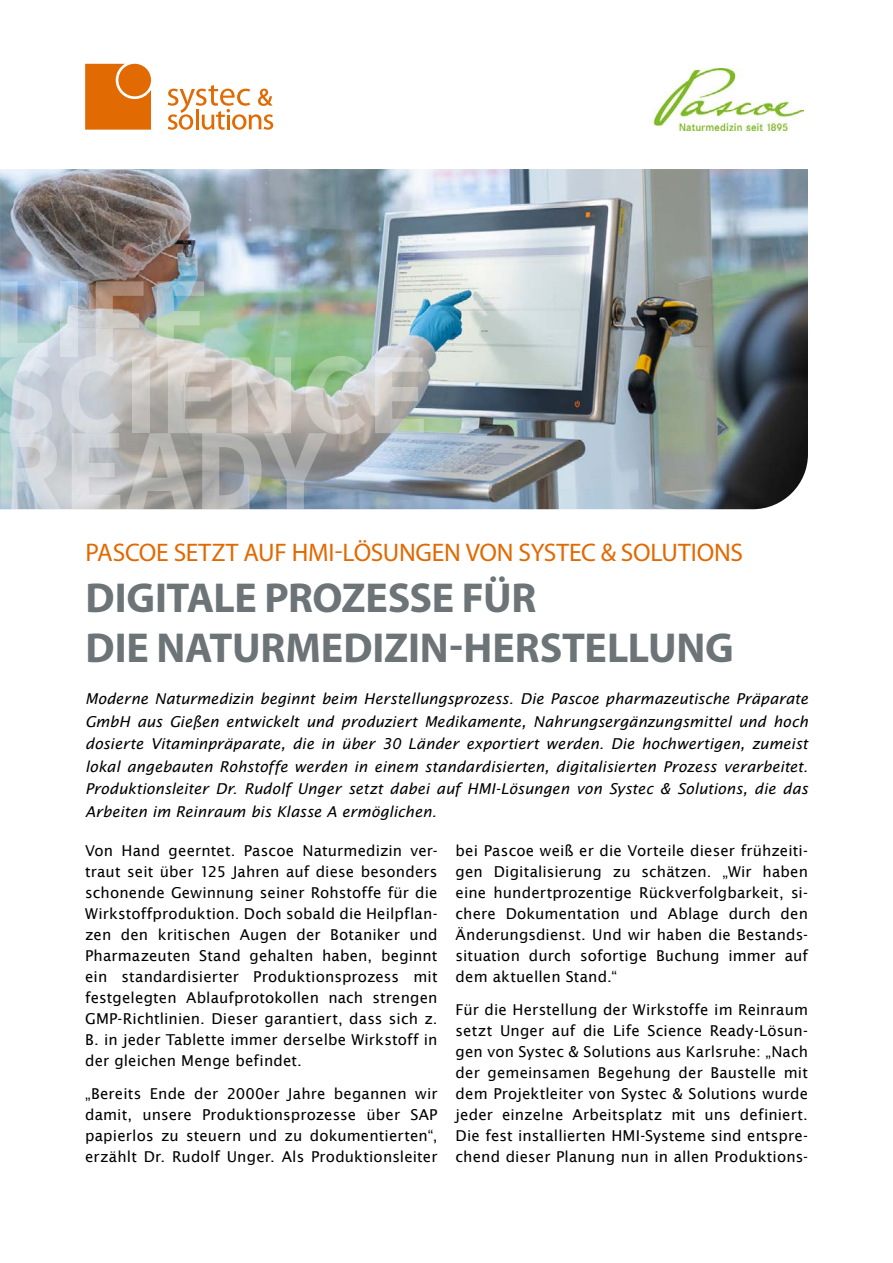
<style>
.page{position:relative;width:893px;height:1263px;background:#fff}
.page>*{position:absolute;margin:0;border:0;box-sizing:border-box;transform-origin:0 0}
.t1{font:700 42px/49.5px "Myriad Pro";letter-spacing:-.005em;color:#6c7477}
.t2{font:25.5px "Myriad Pro";letter-spacing:-.01em;color:#e16900}
.t3{font:15px/21px "Lucida Sans";letter-spacing:.01em;color:#000;text-align:justify}
.t4{font:italic 15px/22.5px "Lucida Sans";color:#000;text-align:justify}
</style>
<div class="page">
<img style="left:0;top:169px;width:808px;height:340px">
<svg style="left:168px;top:85px;width:105px;height:45px"></svg>
<svg style="left:85px;top:64px;width:66px;height:66px;background:#e37415"></svg>
<div style="left:118px;top:64px;width:33px;height:32px;background:#e16a03;border-radius:50%"></div>
<img style="left:654px;top:68px;width:149px;height:63px">
<svg style="left:375px;top:357px;width:49px;height:76px;background:#bfc0ba"></svg>
<img style="left:0;top:281px;width:365px;height:228px">
<h2 class="t2" style="left:85px;top:537px;width:659px">PASCOE SETZT AUF HMI-LÖSUNGEN VON SYSTEC &amp; SOLUTIONS</h2>
<h1 class="t1" style="left:86px;top:572px;width:650px">DIGITALE PROZESSE FÜR<br>DIE NATURMEDIZIN-HERSTELLUNG</h1>
<p class="t4" style="left:85px;top:687px;width:724px">Moderne Naturmedizin beginnt beim Herstellungsprozess. Die Pascoe pharmazeutische Präparate GmbH aus Gießen entwickelt und produziert Medikamente, Nahrungsergänzungsmittel und hoch dosierte Vitaminpräparate, die in über 30 Länder exportiert werden. Die hochwertigen, zumeist lokal angebauten Rohstoffe werden in einem standardisierten, digitalisierten Prozess verarbeitet.<br>Produktionsleiter Dr. Rudolf Unger setzt dabei auf HMI-Lösungen von Systec &amp; Solutions, die das Arbeiten im Reinraum bis Klasse A ermöglichen.</p>
<p class="t3" style="left:85px;top:840px;width:354px">Von Hand geerntet. Pascoe Naturmedizin ver&shy;traut seit über 125 Jahren auf diese besonders schonende Gewinnung seiner Rohstoffe für die Wirkstoffproduktion. Doch sobald die Heilpflan&shy;zen den kritischen Augen der Botaniker und Pharmazeuten Stand gehalten haben, beginnt ein standardisierter Produktionsprozess mit festgelegten Ablaufprotokollen nach strengen GMP-Richtlinien. Dieser garantiert, dass sich z.<br>B. in jeder Tablette immer derselbe Wirkstoff in der gleichen Menge befindet.</p>
<p class="t3" style="left:85px;top:1083px;width:354px">„Bereits Ende der 2000er Jahre begannen wir damit, unsere Produktionsprozesse über SAP papierlos zu steuern und zu dokumentierten“, erzählt Dr. Rudolf Unger. Als Produktionsleiter</p>
<p class="t3" style="left:456px;top:840px;width:354px">bei Pascoe weiß er die Vorteile dieser frühzeiti&shy;gen Digitalisierung zu schätzen. „Wir haben eine hundertprozentige Rückverfolgbarkeit, si&shy;chere Dokumentation und Ablage durch den Änderungsdienst. Und wir haben die Bestands&shy;situation durch sofortige Buchung immer auf dem aktuellen Stand.“</p>
<p class="t3" style="left:456px;top:999px;width:354px">Für die Herstellung der Wirkstoffe im Reinraum setzt Unger auf die Life Science Ready-Lösun&shy;gen von Systec &amp; Solutions aus Karlsruhe: „Nach der gemeinsamen Begehung der Baustelle mit dem Projektleiter von Systec &amp; Solutions wurde jeder einzelne Arbeitsplatz mit uns definiert.<br>Die fest installierten HMI-Systeme sind entspre&shy;chend dieser Planung nun in allen Produktions-</p>
</div>
